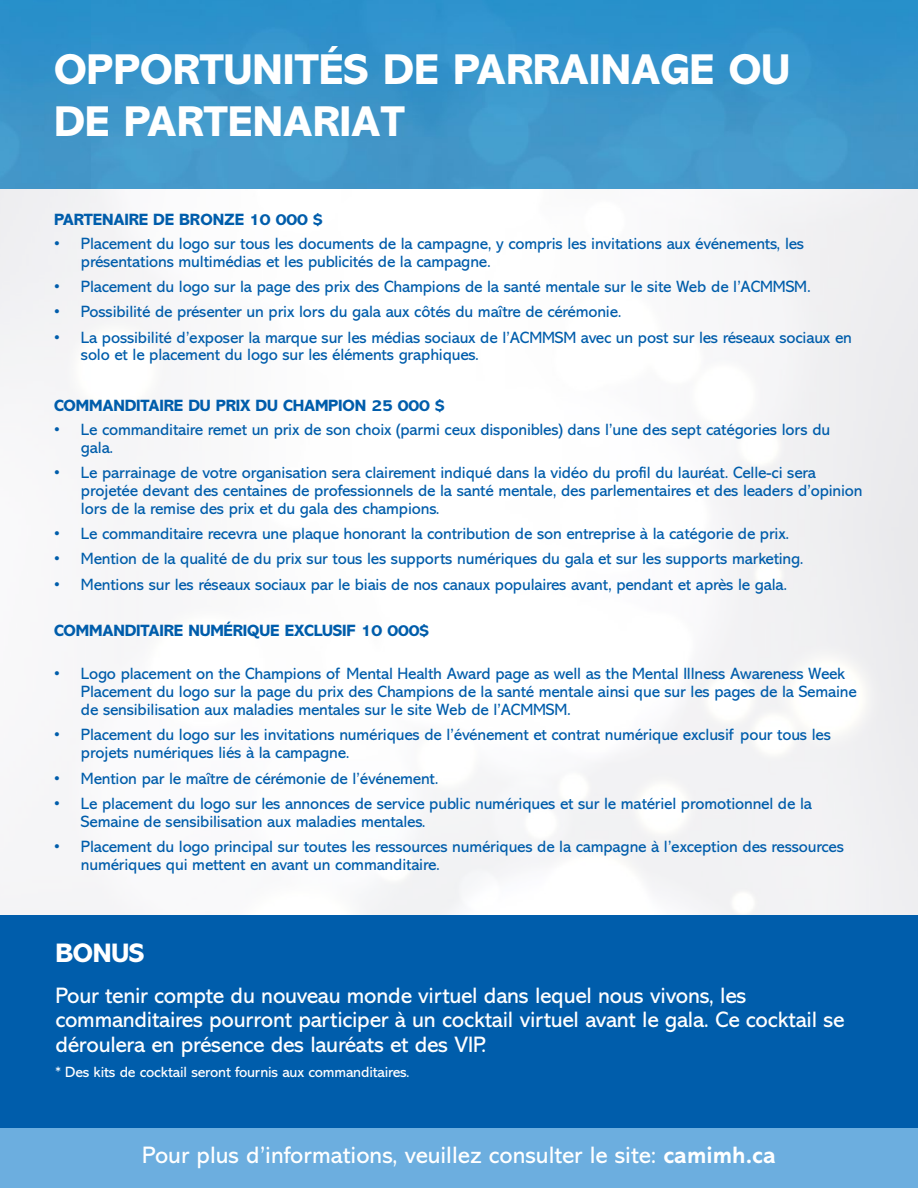
<style>
.page{position:relative;width:918px;height:1188px;background:#fff}
.page>*{position:absolute;margin:0;border:0;box-sizing:border-box;transform-origin:0 0}
.t1{font:800 43.5px/52.2px "Abadi MT Pro";color:#fff}
.t2{font:800 27px "Abadi MT Pro";letter-spacing:-.01em;color:#fff}
.t3{font:24px "Abadi MT Pro";color:#fff}
.t4{font:22.5px/24.3px "Abadi MT Pro";letter-spacing:-.01em;color:#fff}
.t5{font:16.5px/17.9px "Abadi MT Pro";letter-spacing:-.01em;color:#005dab}
.t6{font:800 16.5px "Abadi MT Pro";letter-spacing:-.01em;color:#005dab}
.t7{font:15px "Abadi MT Pro";letter-spacing:-.01em;color:#fff}
.s1{font-weight:700}
</style>
<div class="page">
<img style="left:91px;top:0;width:827px;height:189px">
<div style="left:0;top:1128px;width:918px;height:60px;background:#6caedf"></div>
<div style="left:0;top:915px;width:918px;height:213px;background:#005dab"></div>
<img style="left:0;top:0;width:91px;height:189px">
<h1 class="t1" style="left:54px;top:44px;width:737px">OPPORTUNITÉS DE PARRAINAGE OU<br>DE PARTENARIAT</h1>
<p class="t6" style="left:54px;top:210px;width:270px">PARTENAIRE DE BRONZE 10 000 $</p>
<p class="t5" style="left:81px;top:235px;width:725px;text-indent:-27px">• Placement du logo sur tous les documents de la campagne, y compris les invitations aux événements, les présentations multimédias et les publicités de la campagne.</p>
<p class="t5" style="left:54px;top:278px;width:758px">• Placement du logo sur la page des prix des Champions de la santé mentale sur le site Web de l’ACMMSM.</p>
<p class="t5" style="left:54px;top:303px;width:569px">• Possibilité de présenter un prix lors du gala aux côtés du maître de cérémonie.</p>
<p class="t5" style="left:81px;top:328px;width:772px;text-indent:-27px">• La possibilité d’exposer la marque sur les médias sociaux de l’ACMMSM avec un post sur les réseaux sociaux en solo et le placement du logo sur les éléments graphiques.</p>
<p class="t6" style="left:54px;top:397px;width:392px">COMMANDITAIRE DU PRIX DU CHAMPION 25 000 $</p>
<p class="t5" style="left:81px;top:421px;width:751px;text-indent:-27px">• Le commanditaire remet un prix de son choix (parmi ceux disponibles) dans l’une des sept catégories lors du gala.</p>
<p class="t5" style="left:81px;top:464px;width:783px;text-indent:-27px">• Le parrainage de votre organisation sera clairement indiqué dans la vidéo du profil du lauréat. Celle-ci sera projetée devant des centaines de professionnels de la santé mentale, des parlementaires et des leaders d’opinion lors de la remise des prix et du gala des champions.</p>
<p class="t5" style="left:54px;top:525px;width:737px">• Le commanditaire recevra une plaque honorant la contribution de son entreprise à la catégorie de prix.</p>
<p class="t5" style="left:54px;top:550px;width:751px">• Mention de la qualité de du prix sur tous les supports numériques du gala et sur les supports marketing.</p>
<p class="t5" style="left:54px;top:576px;width:735px">• Mentions sur les réseaux sociaux par le biais de nos canaux populaires avant, pendant et après le gala.</p>
<p class="t6" style="left:54px;top:621px;width:376px">COMMANDITAIRE NUMÉRIQUE EXCLUSIF 10 000$</p>
<p class="t5" style="left:81px;top:665px;width:777px;text-indent:-27px">• Logo placement on the Champions of Mental Health Award page as well as the Mental Illness Awareness Week<br>Placement du logo sur la page du prix des Champions de la santé mentale ainsi que sur les pages de la Semaine de sensibilisation aux maladies mentales sur le site Web de l’ACMMSM.</p>
<p class="t5" style="left:81px;top:726px;width:751px;text-indent:-27px">• Placement du logo sur les invitations numériques de l’événement et contrat numérique exclusif pour tous les projets numériques liés à la campagne.</p>
<p class="t5" style="left:54px;top:769px;width:386px">• Mention par le maître de cérémonie de l’événement.</p>
<p class="t5" style="left:81px;top:795px;width:732px;text-indent:-27px">• Le placement du logo sur les annonces de service public numériques et sur le matériel promotionnel de la<br>Semaine de sensibilisation aux maladies mentales.</p>
<p class="t5" style="left:81px;top:838px;width:764px;text-indent:-27px">• Placement du logo principal sur toutes les ressources numériques de la campagne à l’exception des ressources numériques qui mettent en avant un commanditaire.</p>
<h2 class="t2" style="left:56px;top:938px;width:91px">BONUS</h2>
<h3 class="t4" style="left:56px;top:984px;width:790px">Pour tenir compte du nouveau monde virtuel dans lequel nous vivons, les commanditaires pourront participer à un cocktail virtuel avant le gala. Ce cocktail se déroulera en présence des lauréats et des VIP.</h3>
<p class="t7" style="left:56px;top:1064px;width:355px">* Des kits de cocktail seront fournis aux commanditaires.</p>
<h3 class="t3" style="left:142px;top:1141px;width:635px">Pour plus d’informations, veuillez consulter le site: <span class="s1">camimh.ca</span></h3>
</div>
